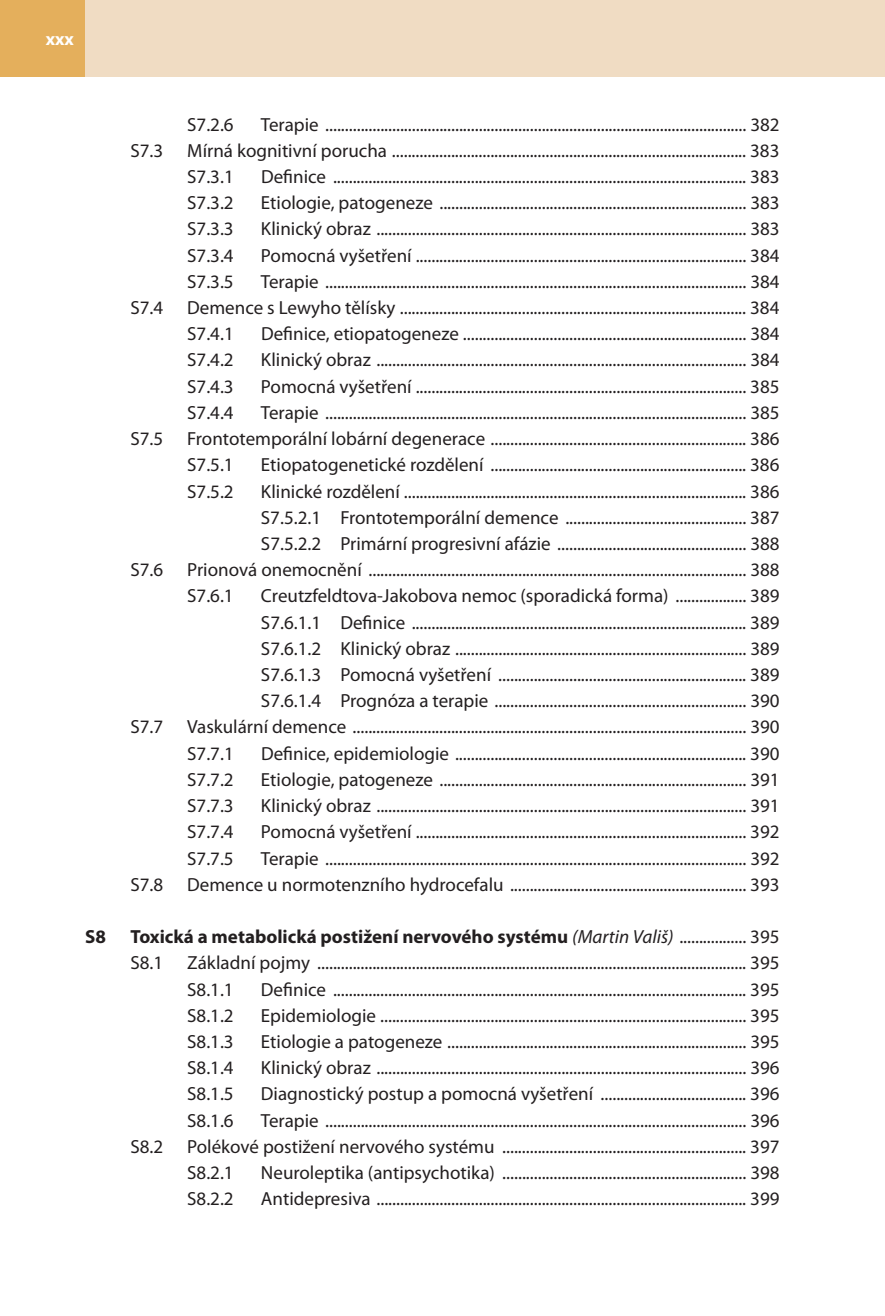
<style>
.page{position:relative;width:885px;height:1316px;background:#fff}
.page>*{position:absolute;margin:0;border:0;box-sizing:border-box;transform-origin:0 0}
.t1{font:19px/26.2px "Myriad Pro";color:#231f20}
.t2{font:700 19px/26.2px "Myriad Pro";color:#231f20}
.t3{font:700 18px "Myriad Pro";color:#fff}
.s1{font-weight:400;font-style:italic}
.s2{font-weight:400}
</style>
<div class="page">
<div style="left:0;top:0;width:85px;height:77px;background:#e4af5c"></div>
<div style="left:85px;top:0;width:799px;height:77px;background:#f0dcc3"></div>
<p class="t3" style="left:46px;top:32px;width:30px">xxx</p>
<p class="t1" style="left:187px;top:113px;width:48px">S7.2.6</p>
<p class="t1" style="left:261px;top:113px;width:520px">Terapie ........................................................................................................... 382</p>
<p class="t1" style="left:130px;top:139px;width:34px">S7.3</p>
<p class="t1" style="left:187px;top:139px;width:593px">Mírná kognitivní porucha .......................................................................................... 383<br>S7.3.1</p>
<p class="t1" style="left:261px;top:165px;width:520px">Definice ......................................................................................................... 383</p>
<p class="t1" style="left:187px;top:192px;width:48px">S7.3.2</p>
<p class="t1" style="left:261px;top:192px;width:520px">Etiologie, patogeneze .............................................................................. 383</p>
<p class="t1" style="left:187px;top:218px;width:48px">S7.3.3</p>
<p class="t1" style="left:261px;top:218px;width:520px">Klinický obraz .............................................................................................. 383</p>
<p class="t1" style="left:187px;top:244px;width:48px">S7.3.4</p>
<p class="t1" style="left:261px;top:244px;width:520px">Pomocná vyšetření .................................................................................... 384</p>
<p class="t1" style="left:187px;top:270px;width:48px">S7.3.5</p>
<p class="t1" style="left:261px;top:270px;width:520px">Terapie ........................................................................................................... 384</p>
<p class="t1" style="left:130px;top:296px;width:34px">S7.4</p>
<p class="t1" style="left:187px;top:296px;width:593px">Demence s Lewyho tělísky ........................................................................................ 384<br>S7.4.1</p>
<p class="t1" style="left:261px;top:323px;width:520px">Definice, etiopatogeneze ........................................................................ 384</p>
<p class="t1" style="left:187px;top:349px;width:48px">S7.4.2</p>
<p class="t1" style="left:261px;top:349px;width:520px">Klinický obraz .............................................................................................. 384</p>
<p class="t1" style="left:187px;top:375px;width:48px">S7.4.3</p>
<p class="t1" style="left:261px;top:375px;width:520px">Pomocná vyšetření .................................................................................... 385</p>
<p class="t1" style="left:187px;top:401px;width:48px">S7.4.4</p>
<p class="t1" style="left:261px;top:401px;width:520px">Terapie ........................................................................................................... 385</p>
<p class="t1" style="left:130px;top:427px;width:34px">S7.5</p>
<p class="t1" style="left:187px;top:427px;width:593px">Frontotemporální lobární degenerace ................................................................. 386<br>S7.5.1</p>
<p class="t1" style="left:261px;top:454px;width:520px">Etiopatogenetické rozdělení ................................................................. 386</p>
<p class="t1" style="left:187px;top:480px;width:48px">S7.5.2</p>
<p class="t1" style="left:261px;top:480px;width:520px;text-align:justify">Klinické rozdělení ....................................................................................... 386<br>S7.5.2.1 Frontotemporální demence .............................................. 387<br>S7.5.2.2 Primární progresivní afázie ................................................ 388</p>
<p class="t1" style="left:130px;top:558px;width:34px">S7.6</p>
<p class="t1" style="left:187px;top:558px;width:594px">Prionová onemocnění ................................................................................................ 388<br>S7.6.1</p>
<p class="t1" style="left:261px;top:585px;width:520px;text-align:justify">Creutzfeldtova-Jakobova nemoc (sporadická forma) .................. 389<br>S7.6.1.1 Definice ..................................................................................... 389<br>S7.6.1.2 Klinický obraz .......................................................................... 389<br>S7.6.1.3 Pomocná vyšetření ............................................................... 389<br>S7.6.1.4 Prognóza a terapie ................................................................ 390</p>
<p class="t1" style="left:130px;top:716px;width:34px">S7.7</p>
<p class="t1" style="left:187px;top:716px;width:593px">Vaskulární demence .................................................................................................... 390<br>S7.7.1</p>
<p class="t1" style="left:261px;top:742px;width:520px">Definice, epidemiologie .......................................................................... 390</p>
<p class="t1" style="left:187px;top:768px;width:48px">S7.7.2</p>
<p class="t1" style="left:261px;top:768px;width:520px">Etiologie, patogeneze .............................................................................. 391</p>
<p class="t1" style="left:187px;top:794px;width:48px">S7.7.3</p>
<p class="t1" style="left:261px;top:794px;width:520px">Klinický obraz .............................................................................................. 391</p>
<p class="t1" style="left:187px;top:820px;width:48px">S7.7.4</p>
<p class="t1" style="left:261px;top:820px;width:520px">Pomocná vyšetření .................................................................................... 392</p>
<p class="t1" style="left:187px;top:847px;width:48px">S7.7.5</p>
<p class="t1" style="left:261px;top:847px;width:520px">Terapie ........................................................................................................... 392</p>
<p class="t1" style="left:130px;top:873px;width:34px">S7.8</p>
<p class="t1" style="left:187px;top:873px;width:593px">Demence u normotenzního hydrocefalu ............................................................ 393</p>
<p class="t2" style="left:85px;top:925px;width:22px">S8</p>
<p class="t2" style="left:130px;top:925px;width:650px">Toxická a metabolická postižení nervového systému <span class="s1">(Martin Vališ)</span> <span class="s2">................. 395<br>S8.1</span></p>
<p class="t1" style="left:187px;top:951px;width:593px">Základní pojmy ............................................................................................................. 395<br>S8.1.1</p>
<p class="t1" style="left:261px;top:978px;width:520px">Definice ......................................................................................................... 395</p>
<p class="t1" style="left:187px;top:1004px;width:48px">S8.1.2</p>
<p class="t1" style="left:261px;top:1004px;width:520px">Epidemiologie ............................................................................................. 395</p>
<p class="t1" style="left:187px;top:1030px;width:48px">S8.1.3</p>
<p class="t1" style="left:261px;top:1030px;width:520px">Etiologie a patogeneze ............................................................................ 395</p>
<p class="t1" style="left:187px;top:1056px;width:48px">S8.1.4</p>
<p class="t1" style="left:261px;top:1056px;width:520px">Klinický obraz .............................................................................................. 396</p>
<p class="t1" style="left:187px;top:1082px;width:48px">S8.1.5</p>
<p class="t1" style="left:261px;top:1082px;width:520px">Diagnostický postup a pomocná vyšetření ..................................... 396</p>
<p class="t1" style="left:187px;top:1109px;width:48px">S8.1.6</p>
<p class="t1" style="left:261px;top:1109px;width:520px">Terapie ........................................................................................................... 396</p>
<p class="t1" style="left:130px;top:1135px;width:34px">S8.2</p>
<p class="t1" style="left:187px;top:1135px;width:593px">Polékové postižení nervového systému .............................................................. 397<br>S8.2.1</p>
<p class="t1" style="left:261px;top:1161px;width:520px">Neuroleptika (antipsychotika) .............................................................. 398</p>
<p class="t1" style="left:187px;top:1187px;width:48px">S8.2.2</p>
<p class="t1" style="left:261px;top:1187px;width:520px">Antidepresiva .............................................................................................. 399</p>
</div>
